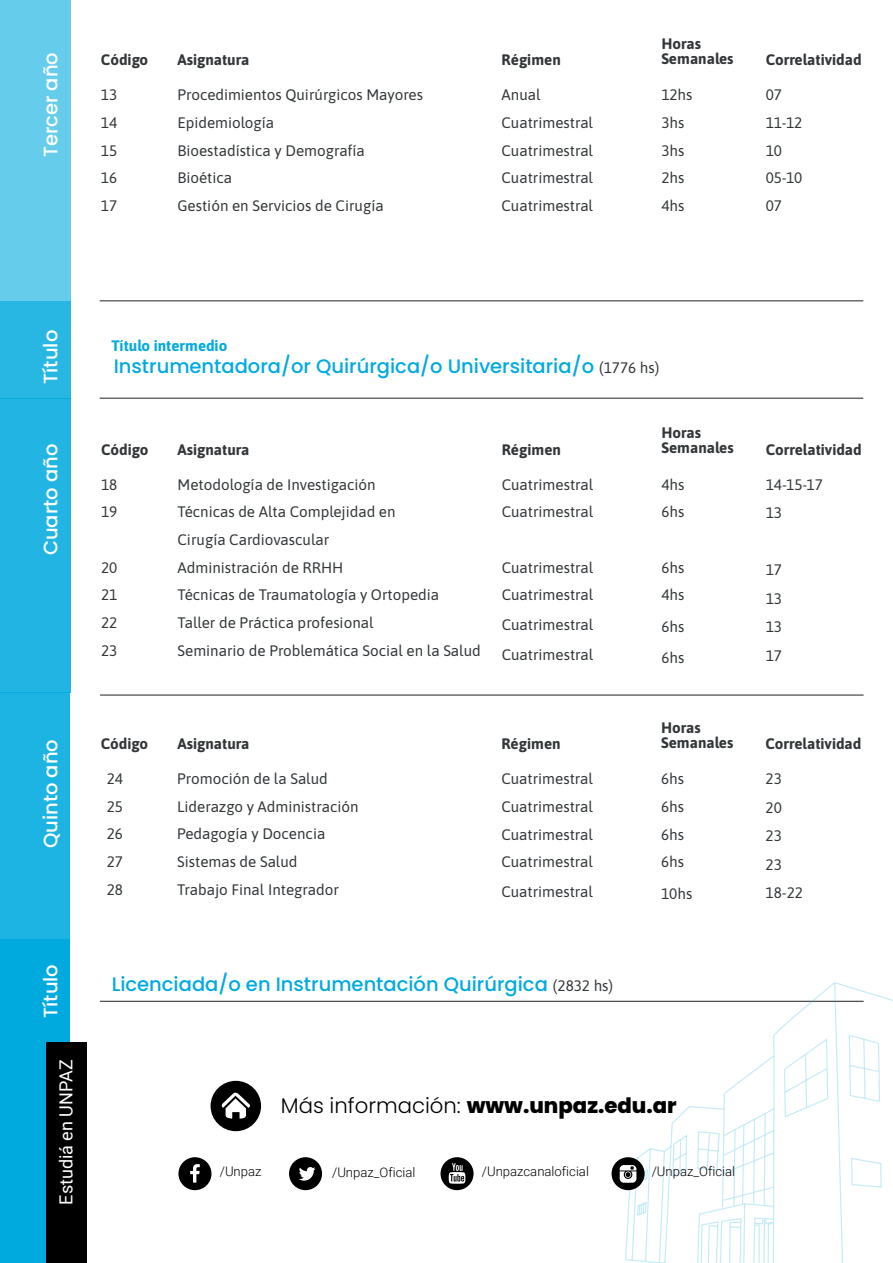
<style>
.page{position:relative;width:893px;height:1263px;background:#fff}
.page>*{position:absolute;margin:0;border:0;box-sizing:border-box;transform-origin:0 0}
.t1{font:800 21.15px "Poppins";color:#000001}
.t2{font:500 19.5px "Poppins";color:#00aadf}
.t3{font:500 19.5px "Poppins";color:#fff}
.t4{font:18px "Roboto";color:#fff}
.t5{font:15.15px/27.6px "Asap";color:#333739}
.t6{font:700 15.15px/15.1px "Asap";color:#333739}
.t7{font:700 15.15px "Asap";color:#00aadf}
.t8{font:300 13.2px "Roboto";color:#000001}
.s1{font-family:"Asap";font-weight:400;font-size:15.15px;color:#333739}
.s2{font-weight:300}
</style>
<div class="page">
<div style="left:0;top:692px;width:70px;height:570px;background:#1db3e2"></div>
<div style="left:0;top:939px;width:69px;height:324px;background:#00aadf"></div>
<div style="left:0;top:398px;width:70px;height:294px;background:#22b5e3"></div>
<div style="left:0;top:0;width:70px;height:398px;background:#66cceb"></div>
<div style="left:0;top:301px;width:70px;height:97px;background:#28b7e3"></div>
<hr style="left:100px;top:398px;width:763px;height:1px;background:#231f20">
<hr style="left:100px;top:300px;width:763px;height:1px;background:#231f20">
<hr style="left:100px;top:695px;width:764px;height:1px;background:#231f20">
<hr style="left:100px;top:1001px;width:764px;height:1px;background:#231f20">
<svg style="left:625px;top:982px;width:268px;height:281px"></svg>
<div style="left:211px;top:1081px;width:50px;height:50px;background:#000001;border-radius:50%"></div>
<svg style="left:221px;top:1092px;width:29px;height:27px"></svg>
<div style="left:441px;top:1157px;width:33px;height:33px;background:#000001;border-radius:50%"></div>
<svg style="left:449px;top:1163px;width:16px;height:21px"></svg>
<div style="left:178px;top:1157px;width:33px;height:33px;background:#000001;border-radius:50%"></div>
<svg style="left:190px;top:1164px;width:10px;height:18px"></svg>
<div style="left:289px;top:1157px;width:33px;height:33px;background:#000001;border-radius:50%"></div>
<svg style="left:299px;top:1167px;width:16px;height:13px"></svg>
<div style="left:612px;top:1157px;width:33px;height:33px;background:#000001;border-radius:50%"></div>
<svg style="left:620px;top:1165px;width:16px;height:18px"></svg>
<div style="left:46px;top:1042px;width:41px;height:221px;background:#000001"></div>
<p class="t3" style="left:39px;top:157px;width:107px;rotate:-90deg">Tercer año</p>
<p class="t6" style="left:101px;top:52px;width:49px">Código</p>
<p class="t6" style="left:177px;top:52px;width:73px">Asignatura</p>
<p class="t6" style="left:502px;top:52px;width:61px">Régimen</p>
<p class="t6" style="left:661px;top:35px;width:74px">Horas<br>Semanales</p>
<p class="t6" style="left:766px;top:52px;width:97px">Correlatividad</p>
<p class="t5" style="left:177px;top:80px;width:247px">Procedimientos Quirúrgicos Mayores<br>Epidemiología<br>Bioestadística y Demografía<br>Bioética<br>Gestión en Servicios de Cirugía</p>
<p class="t5" style="left:502px;top:80px;width:93px">Anual<br>Cuatrimestral<br>Cuatrimestral<br>Cuatrimestral<br>Cuatrimestral</p>
<p class="t5" style="left:661px;top:80px;width:33px">12hs<br>3hs<br>3hs<br>2hs<br>4hs</p>
<p class="t5" style="left:101px;top:80px;width:18px;text-align:justify">13<br>14<br>15<br>16<br>17</p>
<p class="t5" style="left:766px;top:80px;width:38px">07<br>11-12<br>10<br>05-10<br>07</p>
<p class="t3" style="left:39px;top:384px;width:55px;rotate:-90deg">Título</p>
<p class="t3" style="left:39px;top:555px;width:113px;rotate:-90deg">Cuarto año</p>
<p class="t3" style="left:39px;top:848px;width:110px;rotate:-90deg">Quinto año</p>
<p class="t3" style="left:39px;top:1018px;width:55px;rotate:-90deg">Título</p>
<p class="t4" style="left:54px;top:1205px;width:147px;rotate:-90deg">Estudiá en UNPAZ</p>
<p class="t7" style="left:112px;top:335px;width:117px">Título intermedio</p>
<p class="t2" style="left:114px;top:355px;width:547px">Instrumentadora/or Quirúrgica/o Universitaria/o <span class="s1">(1776 hs)</span></p>
<p class="t6" style="left:101px;top:441px;width:49px">Código</p>
<p class="t6" style="left:178px;top:441px;width:73px">Asignatura</p>
<p class="t6" style="left:502px;top:441px;width:61px">Régimen</p>
<p class="t6" style="left:661px;top:424px;width:74px">Horas<br>Semanales</p>
<p class="t6" style="left:766px;top:441px;width:97px">Correlatividad</p>
<p class="t5" style="left:101px;top:470px;width:18px">18<br>19</p>
<p class="t5" style="left:101px;top:553px;width:18px;text-align:justify">20<br>21<br>22<br>23</p>
<p class="t5" style="left:178px;top:470px;width:305px">Metodología de Investigación<br>Técnicas de Alta Complejidad en<br>Cirugía Cardiovascular<br>Administración de RRHH<br>Técnicas de Traumatología y Ortopedia<br>Taller de Práctica profesional<br>Seminario de Problemática Social en la Salud</p>
<p class="t5" style="left:502px;top:470px;width:93px">Cuatrimestral<br>Cuatrimestral</p>
<p class="t5" style="left:502px;top:553px;width:93px">Cuatrimestral<br>Cuatrimestral</p>
<p class="t5" style="left:502px;top:609px;width:93px;line-height:30px">Cuatrimestral<br>Cuatrimestral</p>
<p class="t5" style="left:661px;top:470px;width:24px">4hs<br>6hs</p>
<p class="t5" style="left:661px;top:553px;width:24px">6hs<br>4hs</p>
<p class="t5" style="left:661px;top:610px;width:24px;line-height:31.5px">6hs<br>6hs</p>
<p class="t5" style="left:766px;top:469px;width:59px;line-height:28.5px">14-15-17<br>13</p>
<p class="t5" style="left:766px;top:555px;width:18px;line-height:28.5px;text-align:justify">17<br>13<br>13<br>17</p>
<p class="t6" style="left:101px;top:736px;width:49px">Código</p>
<p class="t6" style="left:501px;top:736px;width:61px">Régimen</p>
<p class="t6" style="left:178px;top:736px;width:73px">Asignatura</p>
<p class="t6" style="left:661px;top:719px;width:74px">Horas<br>Semanales</p>
<p class="t6" style="left:765px;top:736px;width:97px">Correlatividad</p>
<p class="t5" style="left:177px;top:764px;width:183px">Promoción de la Salud<br>Liderazgo y Administración<br>Pedagogía y Docencia<br>Sistemas de Salud<br>Trabajo Final Integrador</p>
<p class="t5" style="left:501px;top:764px;width:93px;text-align:justify">Cuatrimestral Cuatrimestral Cuatrimestral Cuatrimestral</p>
<p class="t5" style="left:501px;top:877px;width:93px">Cuatrimestral</p>
<p class="t5" style="left:661px;top:764px;width:24px;text-align:justify">6hs 6hs 6hs 6hs</p>
<p class="t5" style="left:661px;top:879px;width:33px">10hs</p>
<p class="t5" style="left:107px;top:764px;width:18px;text-align:justify">24<br>25<br>26<br>27<br>28</p>
<p class="t5" style="left:765px;top:764px;width:39px;line-height:28.5px">23<br>20<br>23<br>23<br>18-22</p>
<p class="t2" style="left:112px;top:973px;width:503px">Licenciada/o en Instrumentación Quirúrgica <span class="s1">(2832 hs)</span></p>
<h1 class="t1" style="left:281px;top:1094px;width:397px"><span class="s2">Más información:</span> www.unpaz.edu.ar</h1>
<p class="t8" style="left:220px;top:1162px;width:43px">/Unpaz</p>
<p class="t8" style="left:332px;top:1163px;width:85px">/Unpaz_Oficial</p>
<p class="t8" style="left:482px;top:1162px;width:109px">/Unpazcanaloficial</p>
<p class="t8" style="left:652px;top:1162px;width:85px">/Unpaz_Oficial</p>
</div>
